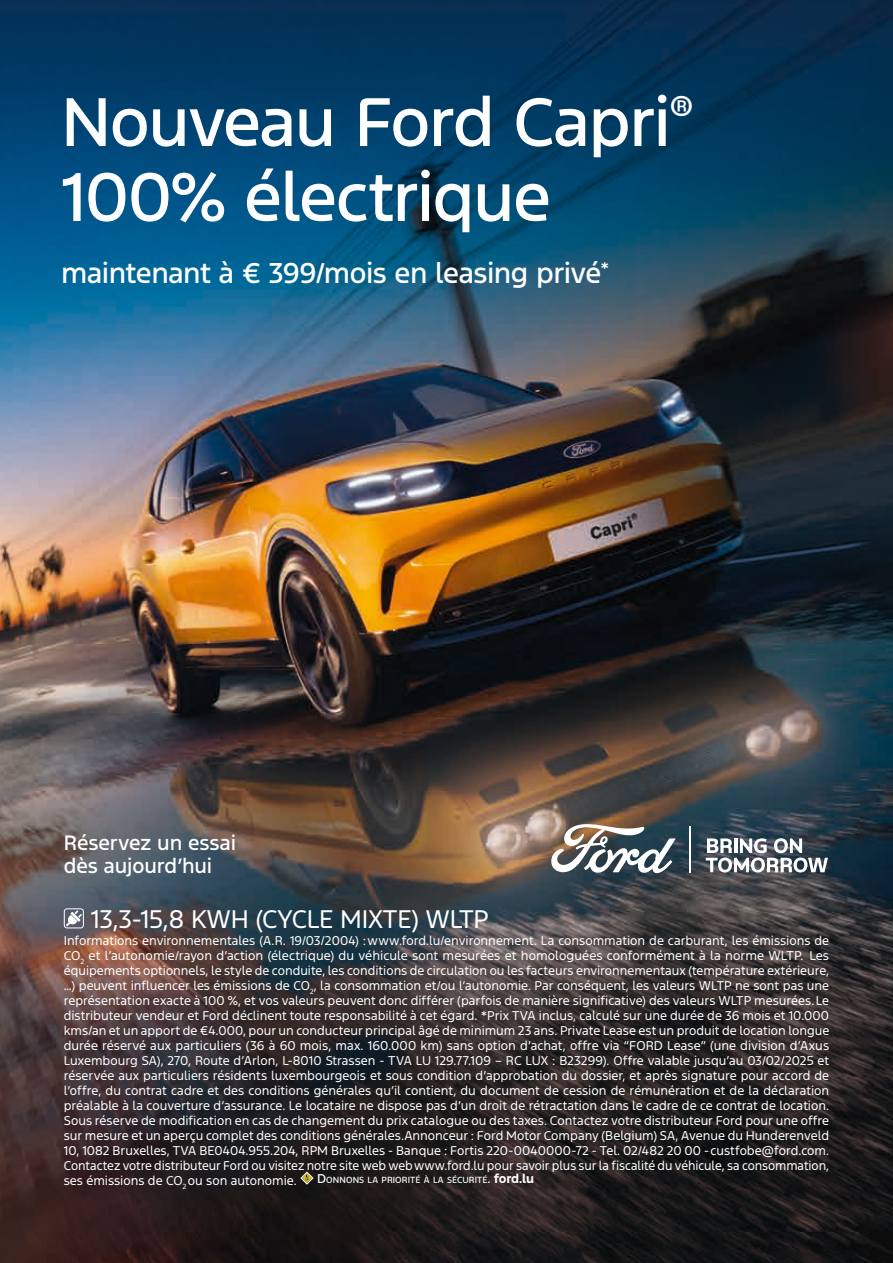
<style>
.page{position:relative;width:893px;height:1263px;background:#fff}
.page>*{position:absolute;margin:0;border:0;box-sizing:border-box;transform-origin:0 0}
.t1{font:500 64.5px/75px "Ford F1";letter-spacing:-.025em;color:#fff}
.t2{font:500 27px "Ford F1";letter-spacing:-.02em;color:#fff}
.t3{font:24px "Ford F1";letter-spacing:-.01em;color:#fff}
.t4{font:500 19.5px/23.4px "Ford F1";letter-spacing:-.005em;color:#fff}
.t5{font:12px/15px "Ford F1";color:#fff;text-align:justify}
.t6{font:500 8.4px "Ford F1";letter-spacing:.01em;color:#fff}
.s1{font-size:12px}
.s2{font-weight:700;font-size:12px}
</style>
<div class="page">
<img style="left:0;top:0;width:893px;height:1263px">
<svg style="left:64px;top:908px;width:20px;height:20px"></svg>
<svg style="left:300px;top:1171px;width:14px;height:14px"></svg>
<hr style="left:689px;top:826px;width:2px;height:46px;background:#fff">
<svg style="left:551px;top:823px;width:125px;height:51px"></svg>
<svg style="left:706px;top:838px;width:122px;height:34px"></svg>
<h1 class="t1" style="left:61px;top:89px;width:634px">Nouveau Ford Capri<sup>®<br></sup>100% électrique</h1>
<h2 class="t2" style="left:61px;top:254px;width:550px">maintenant à € 399/mois en leasing privé<sup>*</sup></h2>
<h3 class="t4" style="left:64px;top:832px;width:174px">Réservez un essai dès aujourd’hui</h3>
<h3 class="t3" style="left:91px;top:903px;width:399px">13,3-15,8 KWH (CYCLE MIXTE) WLTP</h3>
<p class="t5" style="left:64px;top:934px;width:767px">Informations environnementales (A.R. 19/03/2004) : www.ford.lu/environnement. La consommation de carburant, les émissions de CO<sub>2</sub> et l’autonomie/rayon d’action (électrique) du véhicule sont mesurées et homologuées conformément à la norme WLTP. Les équipements optionnels, le style de conduite, les conditions de circulation ou les facteurs environnementaux (température extérieure, …) peuvent influencer les émissions de CO<sub>2</sub>, la consommation et/ou l’autonomie. Par conséquent, les valeurs WLTP ne sont pas une représentation exacte à 100 %, et vos valeurs peuvent donc différer (parfois de manière significative) des valeurs WLTP mesurées. Le distributeur vendeur et Ford déclinent toute responsabilité à cet égard. *Prix TVA inclus, calculé sur une durée de 36 mois et 10.000 kms/an et un apport de €4.000, pour un conducteur principal âgé de minimum 23 ans. Private Lease est un produit de location longue durée réservé aux particuliers (36 à 60 mois, max. 160.000 km) sans option d’achat, offre via “FORD Lease” (une division d’Axus Luxembourg SA), 270, Route d’Arlon, L-8010 Strassen - TVA LU 129.77.109 – RC LUX : B23299). Offre valable jusqu’au 03/02/2025 et réservée aux particuliers résidents luxembourgeois et sous condition d’approbation du dossier, et après signature pour accord de l’offre, du contrat cadre et des conditions générales qu’il contient, du document de cession de rémunération et de la déclaration préalable à la couverture d’assurance. Le locataire ne dispose pas d’un droit de rétractation dans le cadre de ce contrat de location.<br>Sous réserve de modification en cas de changement du prix catalogue ou des taxes. Contactez votre distributeur Ford pour une offre sur mesure et un aperçu complet des conditions générales.Annonceur : Ford Motor Company (Belgium) SA, Avenue du Hunderenveld 10, 1082 Bruxelles, TVA BE0404.955.204, RPM Bruxelles - Banque : Fortis 220-0040000-72 - Tel. 02/482 20 00 - custfobe@ford.com.<br>Contactez votre distributeur Ford ou visitez notre site web web www.ford.lu pour savoir plus sur la fiscalité du véhicule, sa consommation, ses émissions de CO<sub>2</sub> ou son autonomie.</p>
<p class="t6" style="left:317px;top:1174px;width:219px"><span class="s1">D</span>ONNONS LA PRIORITÉ À LA SÉCURITÉ<span class="s1">.</span> <span class="s2">ford.lu</span></p>
</div>
